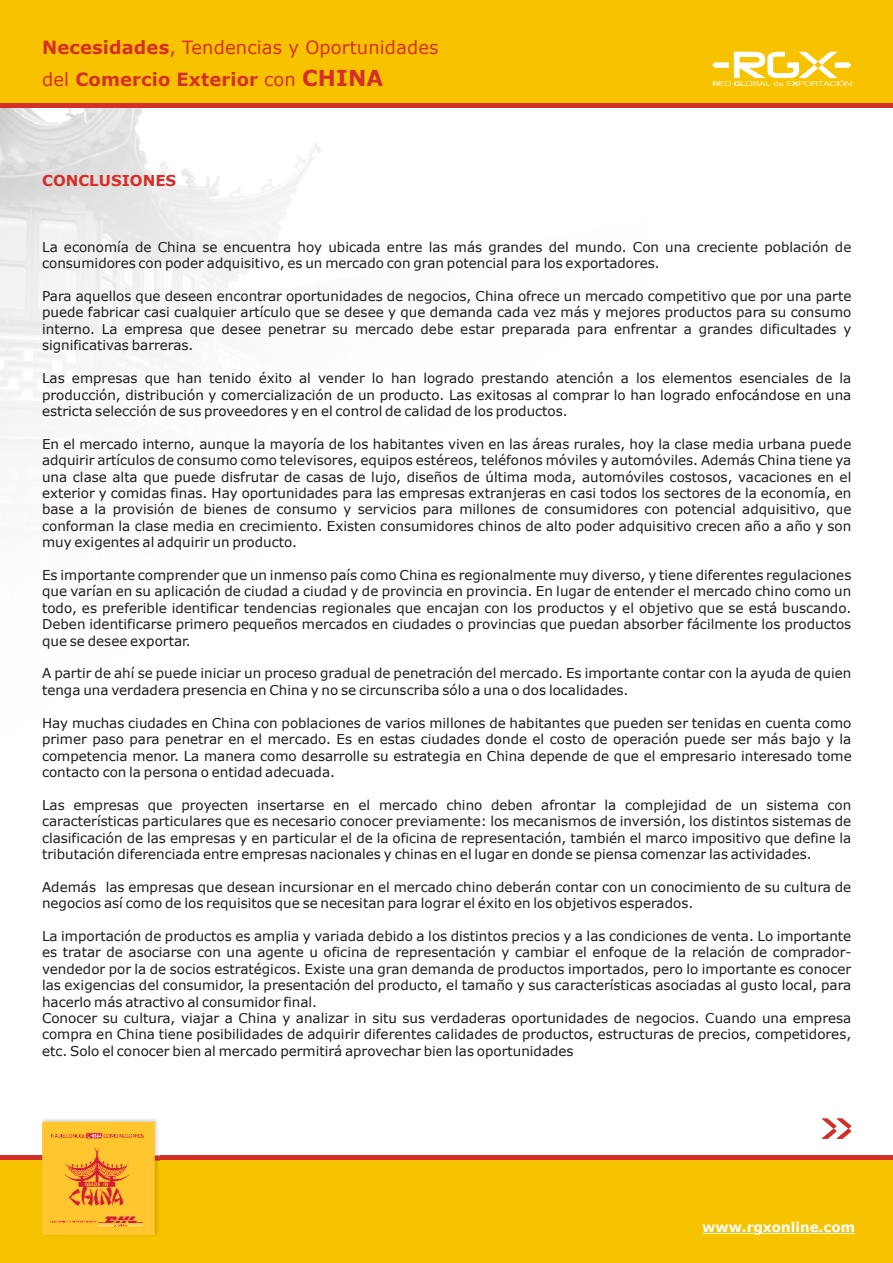
<style>
.page{position:relative;width:893px;height:1263px;background:#fff}
.page>*{position:absolute;margin:0;border:0;box-sizing:border-box;transform-origin:0 0}
.t1{font:18.15px/31.8px "Verdana";letter-spacing:.005em;color:#d43029}
.t2{font:700 15px "Verdana";color:#d43029}
.t3{font:13.5px/16.4px "Verdana";color:#1f1a17;text-align:justify}
.t4{font:700 13.5px "Verdana";color:#fff}
.s1{font-weight:700}
.s2{font-weight:700;font-size:21.9px}
</style>
<div class="page">
<div style="left:0;top:0;width:893px;height:102px;background:#f7c200"></div>
<div style="left:0;top:1159px;width:893px;height:104px;background:#f7c200"></div>
<hr style="left:0;top:1155px;width:893px;height:4px;background:#d43029">
<img style="left:43px;top:1119px;width:117px;height:116px">
<img style="left:42px;top:1122px;width:113px;height:113px">
<div style="left:0;top:103px;width:893px;height:5px;background:#d43029"></div>
<svg style="left:822px;top:1118px;width:29px;height:21px"></svg>
<svg style="left:712px;top:52px;width:139px;height:34px"></svg>
<hr style="left:702px;top:1233px;width:153px;height:1px;background:#fff">
<h1 class="t1" style="left:42px;top:33px;width:398px"><span class="s1">Necesidades</span>, Tendencias y Oportunidades del <span class="s1">Comercio Exterior</span> con <span class="s2">CHINA</span></h1>
<p class="t2" style="left:42px;top:174px;width:136px">CONCLUSIONES</p>
<p class="t3" style="left:42px;top:240px;width:811px">La economía de China se encuentra hoy ubicada entre las más grandes del mundo. Con una creciente población de consumidores con poder adquisitivo, es un mercado con gran potencial para los exportadores.</p>
<p class="t3" style="left:42px;top:289px;width:811px">Para aquellos que deseen encontrar oportunidades de negocios, China ofrece un mercado competitivo que por una parte puede fabricar casi cualquier artículo que se desee y que demanda cada vez más y mejores productos para su consumo interno. La empresa que desee penetrar su mercado debe estar preparada para enfrentar a grandes dificultades y significativas barreras.</p>
<p class="t3" style="left:42px;top:371px;width:811px">Las empresas que han tenido éxito al vender lo han logrado prestando atención a los elementos esenciales de la producción, distribución y comercialización de un producto. Las exitosas al comprar lo han logrado enfocándose en una estricta selección de sus proveedores y en el control de calidad de los productos.</p>
<p class="t3" style="left:42px;top:437px;width:811px">En el mercado interno, aunque la mayoría de los habitantes viven en las áreas rurales, hoy la clase media urbana puede adquirir artículos de consumo como televisores, equipos estéreos, teléfonos móviles y automóviles. Además China tiene ya una clase alta que puede disfrutar de casas de lujo, diseños de última moda, automóviles costosos, vacaciones en el exterior y comidas finas. Hay oportunidades para las empresas extranjeras en casi todos los sectores de la economía, en base a la provisión de bienes de consumo y servicios para millones de consumidores con potencial adquisitivo, que conforman la clase media en crecimiento. Existen consumidores chinos de alto poder adquisitivo crecen año a año y son muy exigentes al adquirir un producto.</p>
<p class="t3" style="left:42px;top:568px;width:811px">Es importante comprender que un inmenso país como China es regionalmente muy diverso, y tiene diferentes regulaciones que varían en su aplicación de ciudad a ciudad y de provincia en provincia. En lugar de entender el mercado chino como un todo, es preferible identificar tendencias regionales que encajan con los productos y el objetivo que se está buscando.<br>Deben identificarse primero pequeños mercados en ciudades o provincias que puedan absorber fácilmente los productos que se desee exportar.</p>
<p class="t3" style="left:42px;top:666px;width:811px">A partir de ahí se puede iniciar un proceso gradual de penetración del mercado. Es importante contar con la ayuda de quien tenga una verdadera presencia en China y no se circunscriba sólo a una o dos localidades.</p>
<p class="t3" style="left:42px;top:716px;width:811px">Hay muchas ciudades en China con poblaciones de varios millones de habitantes que pueden ser tenidas en cuenta como primer paso para penetrar en el mercado. Es en estas ciudades donde el costo de operación puede ser más bajo y la competencia menor. La manera como desarrolle su estrategia en China depende de que el empresario interesado tome contacto con la persona o entidad adecuada.</p>
<p class="t3" style="left:42px;top:798px;width:811px">Las empresas que proyecten insertarse en el mercado chino deben afrontar la complejidad de un sistema con características particulares que es necesario conocer previamente: los mecanismos de inversión, los distintos sistemas de clasificación de las empresas y en particular el de la oficina de representación, también el marco impositivo que define la tributación diferenciada entre empresas nacionales y chinas en el lugar en donde se piensa comenzar las actividades.</p>
<p class="t3" style="left:42px;top:880px;width:811px">Además las empresas que desean incursionar en el mercado chino deberán contar con un conocimiento de su cultura de negocios así como de los requisitos que se necesitan para lograr el éxito en los objetivos esperados.</p>
<p class="t3" style="left:42px;top:929px;width:811px;text-align:left">La importación de productos es amplia y variada debido a los distintos precios y a las condiciones de venta. Lo importante es tratar de asociarse con una agente u oficina de representación y cambiar el enfoque de la relación de comprador&shy;vendedor por la de socios estratégicos. Existe una gran demanda de productos importados, pero lo importante es conocer las exigencias del consumidor, la presentación del producto, el tamaño y sus características asociadas al gusto local, para hacerlo más atractivo al consumidor final.<br>Conocer su cultura, viajar a China y analizar in situ sus verdaderas oportunidades de negocios. Cuando una empresa compra en China tiene posibilidades de adquirir diferentes calidades de productos, estructuras de precios, competidores, etc. Solo el conocer bien al mercado permitirá aprovechar bien las oportunidades</p>
<p class="t4" style="left:702px;top:1222px;width:154px">www.rgxonline.com</p>
</div>
